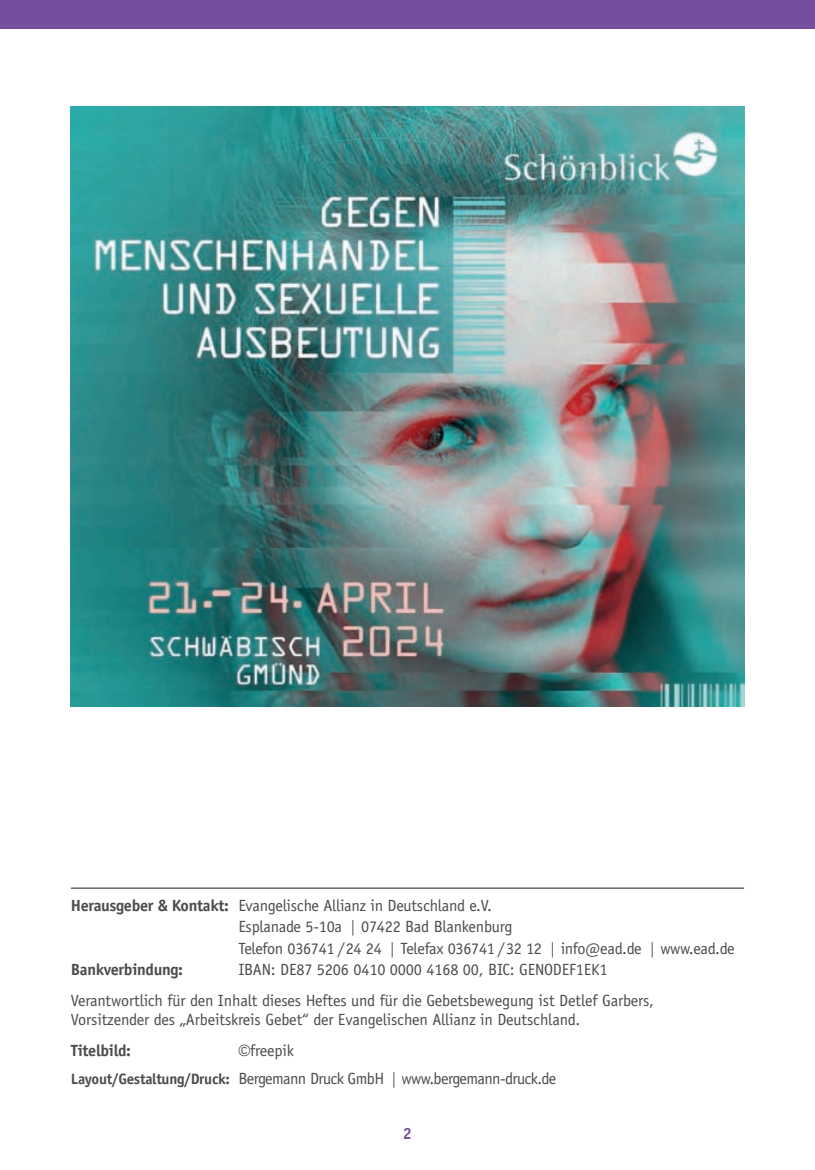
<style>
.page{position:relative;width:815px;height:1170px;background:#fff}
.page>*{position:absolute;margin:0;border:0;box-sizing:border-box;transform-origin:0 0}
.t1{font:16.25px/31.2px "Officina Sans Std";letter-spacing:-.015em;color:#4b4c4d}
.t2{font:16.25px/27.5px "Officina Sans Std";letter-spacing:-.035em;color:#4b4c4d}
.t3{font:700 16.25px "Officina Sans Std";letter-spacing:-.02em;color:#4b4c4d}
.t4{font:700 16.25px "Officina Sans Std";color:#764e9f}
.s1{font-weight:700}
.s2{font-family:"Switzerland Narrow Plain"}
.s3{font-family:"Arimo"}
.s4{font-weight:700;font-size:15px}
</style>
<div class="page">
<div style="left:0;top:0;width:815px;height:28px;background:#764e9f"></div>
<hr style="left:71px;top:887px;width:673px;height:1px;background:#231f20">
<img style="left:71px;top:106px;width:673px;height:600px">
<p class="t1" style="left:71px;top:889px;width:423px"><span class="s1">Herausgeber &amp; Kontakt:</span> Evangelische Allianz in Deutschland e.V.</p>
<p class="t1" style="left:238px;top:911px;width:276px">Esplanade 5-10a <span class="s2">¦</span> 07422 Bad Blankenburg</p>
<p class="t1" style="left:238px;top:932px;width:498px">Telefon 036741 / 24 24 <span class="s2">¦</span> Telefax 036741 / 32 12 <span class="s2">¦</span> info@ead.de <span class="s2">¦</span> www.ead.de</p>
<p class="t3" style="left:71px;top:959px;width:114px">Bankverbindung:</p>
<p class="t1" style="left:71px;top:953px;width:585px;text-indent:168px">IBAN: DE87 5206 0410 0000 4168 00, BIC: GENODEF1EK1<br>Verantwortlich für den Inhalt dieses Heftes und für die Gebetsbewegung ist Detlef Garbers,</p>
<p class="t1" style="left:71px;top:1003px;width:511px">Vorsitzender des „Arbeitskreis Gebet“ der Evangelischen Allianz in Deutschland.</p>
<p class="t3" style="left:71px;top:1040px;width:62px">Titelbild:</p>
<p class="t2" style="left:71px;top:1036px;width:487px;text-indent:168px"><span class="s3">©</span>freepik<br><span class="s4">Layout/Gestaltung/Druck:</span> Bergemann Druck GmbH <span class="s2">¦</span> www.bergemann-druck.de</p>
<p class="t4" style="left:403px;top:1123px;width:11px">2</p>
</div>
